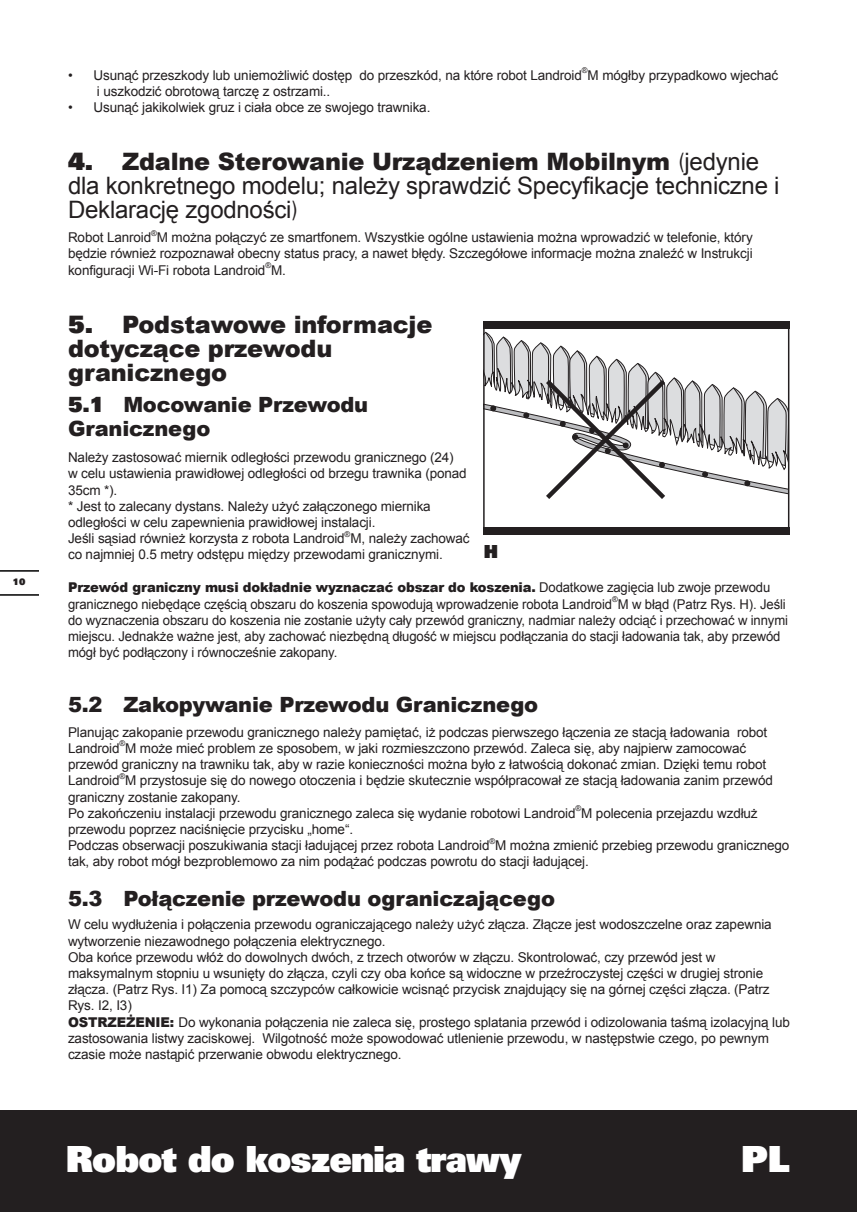
<style>
.page{position:relative;width:857px;height:1212px;background:#fff}
.page>*{position:absolute;margin:0;border:0;box-sizing:border-box;transform-origin:0 0}
.t1{font:900 36px "Univers";letter-spacing:-.025em;color:#fff}
.t2{font:24px/24px "Arial";letter-spacing:-.01em;color:#231f20}
.t3{font:900 24px/24px "Arial";letter-spacing:-.01em;color:#231f20}
.t4{font:900 21px/24px "Arial";letter-spacing:-.01em;color:#231f20}
.t5{font:900 18px "Univers";color:#231f20}
.t6{font:13.5px/16.2px "Arial";letter-spacing:-.01em;color:#231f20}
.t7{font:900 9px "Univers";color:#231f20}
.t8{font:7.8px "Arial";color:#231f20}
.s1{font-family:"Univers";font-weight:900}
.s2{font-weight:900}
.s3{font-family:"Univers";font-weight:300}
.s4{font-family:"Univers"}
</style>
<div class="page">
<div style="left:0;top:1110px;width:857px;height:102px;background:#231f20"></div>
<hr style="left:0;top:594px;width:38px;height:2px;background:#000">
<hr style="left:0;top:570px;width:38px;height:2px;background:#000">
<div style="left:483px;top:321px;width:306px;height:8px;background:#231f20"></div>
<div style="left:483px;top:527px;width:306px;height:7px;background:#231f20"></div>
<div style="left:483px;top:323px;width:306px;height:208px;border:2px solid #231f20"></div>
<svg style="left:484px;top:324px;width:304px;height:180px"></svg>
<p class="t7" style="left:13px;top:576px;width:14px">10</p>
<p class="t8" style="left:582px;top:65px;width:7px">®</p>
<p class="t6" style="left:68px;top:67px;width:712px">• Usunąć przeszkody lub uniemożliwić dostęp do przeszkód, na które robot Landroid M mógłby przypadkowo wjechać</p>
<p class="t6" style="left:97px;top:83px;width:235px">i uszkodzić obrotową tarczę z ostrzami..</p>
<p class="t6" style="left:68px;top:99px;width:364px">• Usunąć jakikolwiek gruz i ciała obce ze swojego trawnika.</p>
<h2 class="t2" style="left:68px;top:150px;width:713px"><span class="s1">4.</span> <span class="s2">Zdalne Sterowanie Urządzeniem Mobilnym</span> <span class="s3">(</span>jedynie dla konkretnego modelu; należy sprawdzić Specyfikacje techniczne i<br>Deklarację zgodności<span class="s3">)</span></h2>
<p class="t6" style="left:68px;top:230px;width:686px">Robot Lanroid M można połączyć ze smartfonem. Wszystkie ogólne ustawienia można wprowadzić w telefonie, który</p>
<p class="t8" style="left:151px;top:228px;width:7px">®</p>
<p class="t6" style="left:68px;top:246px;width:686px">będzie również rozpoznawał obecny status pracy, a nawet błędy. Szczegółowe informacje można znaleźć w Instrukcji konfiguracji Wi-Fi robota Landroid M.</p>
<p class="t8" style="left:265px;top:260px;width:7px">®</p>
<h2 class="t3" style="left:68px;top:312px;width:366px"><span class="s4">5.</span> Podstawowe informacje dotyczące przewodu granicznego</h2>
<h3 class="t4" style="left:68px;top:391px;width:302px"><span class="s4">5.1</span> Mocowanie Przewodu<br>Granicznego</h3>
<p class="t6" style="left:68px;top:449px;width:403px">Należy zastosować miernik odległości przewodu granicznego (24)<br>w celu ustawienia prawidłowej odległości od brzegu trawnika (ponad 35cm *).<br>* Jest to zalecany dystans. Należy użyć załączonego miernika odległości w celu zapewnienia prawidłowej instalacji.<br>Jeśli sąsiad również korzysta z robota Landroid M, należy zachować</p>
<p class="t8" style="left:345px;top:529px;width:7px">®</p>
<p class="t6" style="left:68px;top:547px;width:376px">co najmniej 0.5 metry odstępu między przewodami granicznymi.</p>
<p class="t6" style="left:68px;top:579px;width:719px"><span class="s2">Przewód graniczny musi dokładnie wyznaczać obszar do koszenia.</span> Dodatkowe zagięcia lub zwoje przewodu granicznego niebędące częścią obszaru do koszenia spowodują wprowadzenie robota Landroid M w błąd (Patrz Rys. H). Jeśli</p>
<h3 class="t5" style="left:484px;top:540px;width:16px">H</h3>
<p class="t8" style="left:612px;top:594px;width:7px">®</p>
<p class="t6" style="left:68px;top:612px;width:721px">do wyznaczenia obszaru do koszenia nie zostanie użyty cały przewód graniczny, nadmiar należy odciąć i przechować w innymi miejscu. Jednakże ważne jest, aby zachować niezbędną długość w miejscu podłączania do stacji ładowania tak, aby przewód mógł być podłączony i równocześnie zakopany.</p>
<h3 class="t4" style="left:68px;top:691px;width:472px">5.2 Zakopywanie Przewodu Granicznego</h3>
<p class="t6" style="left:68px;top:724px;width:701px">Planując zakopanie przewodu granicznego należy pamiętać, iż podczas pierwszego łączenia ze stacją ładowania robot<br>Landroid M może mieć problem ze sposobem, w jaki rozmieszczono przewód. Zaleca się, aby najpierw zamocować</p>
<p class="t8" style="left:119px;top:738px;width:7px">®</p>
<p class="t6" style="left:68px;top:756px;width:706px">przewód graniczny na trawniku tak, aby w razie konieczności można było z łatwością dokonać zmian. Dzięki temu robot<br>Landroid M przystosuje się do nowego otoczenia i będzie skutecznie współpracował ze stacją ładowania zanim przewód</p>
<p class="t8" style="left:119px;top:771px;width:7px">®</p>
<p class="t6" style="left:68px;top:789px;width:691px">graniczny zostanie zakopany.<br>Po zakończeniu instalacji przewodu granicznego zaleca się wydanie robotowi Landroid M polecenia przejazdu wzdłuż</p>
<p class="t8" style="left:575px;top:803px;width:7px">®</p>
<p class="t6" style="left:68px;top:821px;width:723px">przewodu poprzez naciśnięcie przycisku „home“.<br>Podczas obserwacji poszukiwania stacji ładującej przez robota Landroid M można zmienić przebieg przewodu granicznego</p>
<p class="t8" style="left:489px;top:836px;width:7px">®</p>
<p class="t6" style="left:68px;top:854px;width:522px">tak, aby robot mógł bezproblemowo za nim podążać podczas powrotu do stacji ładującej.</p>
<h3 class="t4" style="left:68px;top:886px;width:488px">5.3 Połączenie przewodu ograniczającego</h3>
<p class="t6" style="left:68px;top:917px;width:723px">W celu wydłużenia i połączenia przewodu ograniczającego należy użyć złącza. Złącze jest wodoszczelne oraz zapewnia wytworzenie niezawodnego połączenia elektrycznego.<br>Oba końce przewodu włóż do dowolnych dwóch, z trzech otworów w złączu. Skontrolować, czy przewód jest w maksymalnym stopniu u wsunięty do złącza, czyli czy oba końce są widoczne w przeźroczystej części w drugiej stronie złącza. (Patrz Rys. I1) Za pomocą szczypców całkowicie wcisnąć przycisk znajdujący się na górnej części złącza. (Patrz Rys. I2, I3)<br><span class="s2">OSTRZEŻENIE:</span> Do wykonania połączenia nie zaleca się, prostego splatania przewód i odizolowania taśmą izolacyjną lub zastosowania listwy zaciskowej. Wilgotność może spowodować utlenienie przewodu, w następstwie czego, po pewnym czasie może nastąpić przerwanie obwodu elektrycznego.</p>
<h1 class="t1" style="left:66px;top:1135px;width:457px">Robot do koszenia trawy</h1>
<h1 class="t1" style="left:741px;top:1135px;width:50px">PL</h1>
</div>
